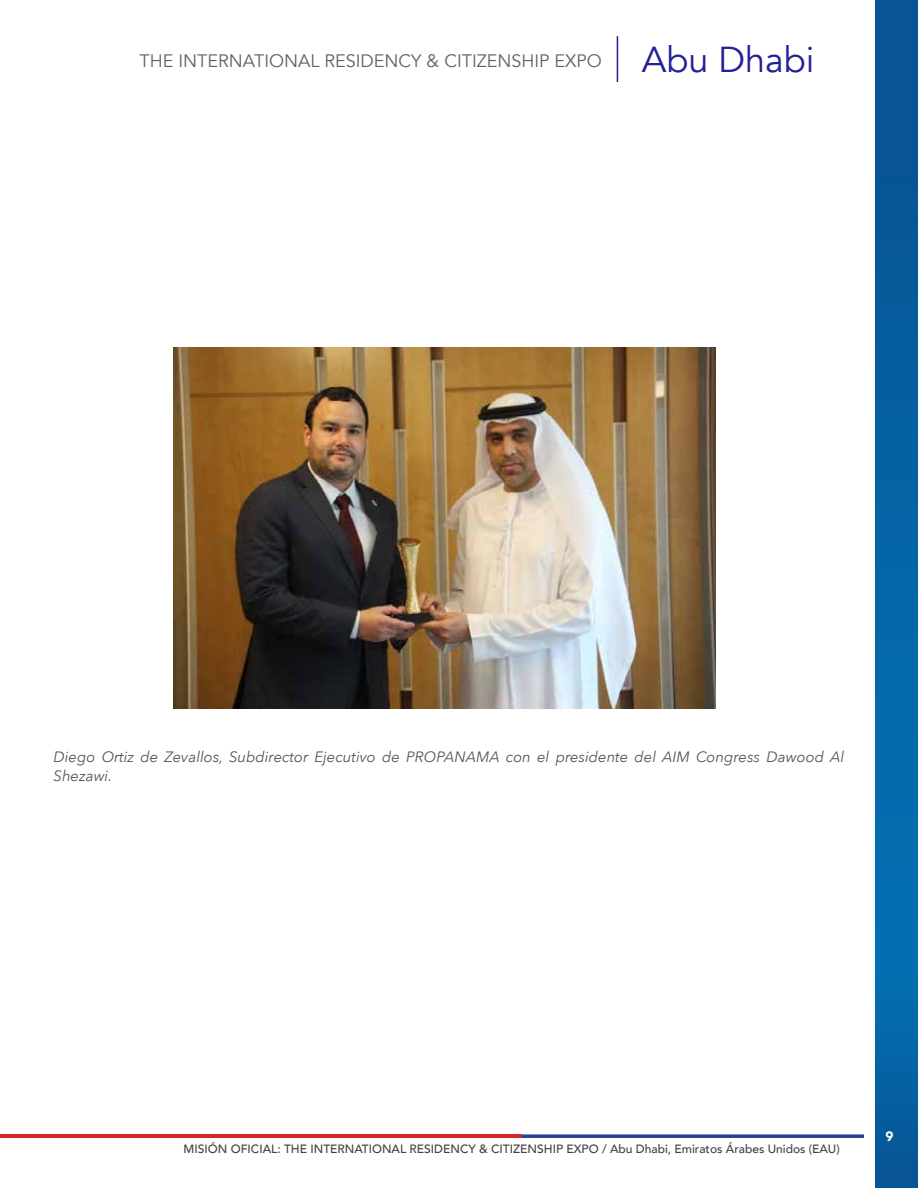
<style>
.page{position:relative;width:918px;height:1188px;background:#fff}
.page>*{position:absolute;margin:0;border:0;box-sizing:border-box;transform-origin:0 0}
.t1{font:18px "Avenir";color:#606262}
.t2{font:italic 15px/19.5px "Avenir Next";color:#555759}
.t3{font:900 13.5px "Avenir";color:#fff}
.t4{font:500 12px "Avenir";color:#414042}
.s1{font-size:36px;color:#231f94}
</style>
<div class="page">
<svg style="left:875px;top:0;width:43px;height:1188px;background:#0461a2"></svg>
<svg style="left:522px;top:1134px;width:342px;height:4px"></svg>
<hr style="left:0;top:1134px;width:522px;height:4px;background:#d62726">
<hr style="left:617px;top:36px;width:1px;height:46px;background:#231f94">
<img style="left:174px;top:347px;width:542px;height:362px">
<p class="t1" style="left:140px;top:50px;width:677px">THE INTERNATIONAL RESIDENCY &amp; CITIZENSHIP EXPO <span class="s1">Abu Dhabi</span></p>
<p class="t2" style="left:54px;top:746px;width:792px">Diego Ortiz de Zevallos, Subdirector Ejecutivo de PROPANAMA con el presidente del AIM Congress Dawood Al<br>Shezawi.</p>
<p class="t4" style="left:184px;top:1138px;width:658px">MISIÓN OFICIAL: THE INTERNATIONAL RESIDENCY &amp; CITIZENSHIP EXPO / Abu Dhabi, Emiratos Árabes Unidos (EAU)</p>
<p class="t3" style="left:886px;top:1125px;width:9px">9</p>
</div>
